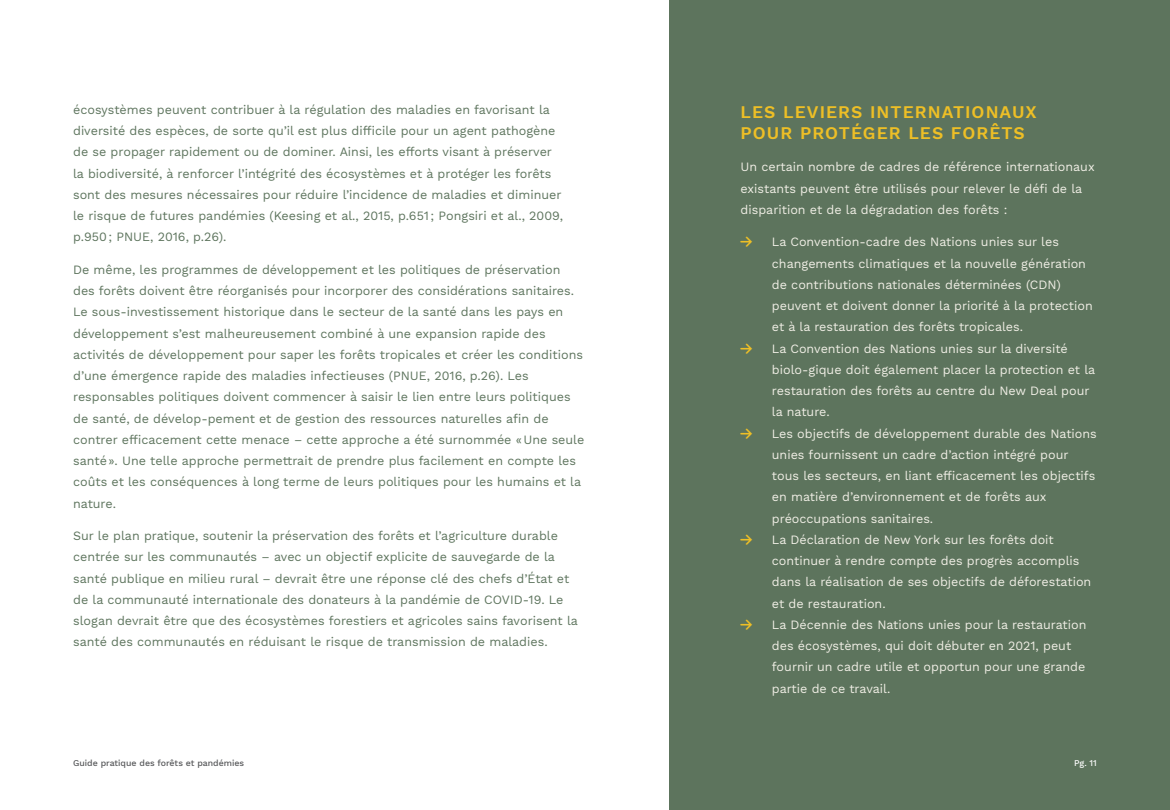
<style>
.page{position:relative;width:1170px;height:810px;background:#fff}
.page>*{position:absolute;margin:0;border:0;box-sizing:border-box;transform-origin:0 0}
.Section_header{font:600 17.5px/21px "Work Sans";letter-spacing:.06em;color:#eebf26}
.Normal_body{font:12.5px/21.2px "Work Sans";color:#5d745d}
.Normal_body-2{font:12.5px/21.2px "Work Sans";color:#f1efe6}
.t1{font:500 8.75px "Work Sans";color:#57585a}
.t2{font:500 8.75px "Work Sans";color:#fff}
</style>
<div class="page">
<div style="left:670px;top:0;width:500px;height:810px;background:#5d745d"></div>
<p class="Normal_body" style="left:73px;top:99px;width:491px">écosystèmes peuvent contribuer à la régulation des maladies en favorisant la diversité des espèces, de sorte qu’il est plus difficile pour un agent pathogène de se propager rapidement ou de dominer. Ainsi, les efforts visant à préserver la biodiversité, à renforcer l’intégrité des écosystèmes et à protéger les forêts sont des mesures nécessaires pour réduire l’incidence de maladies et diminuer le risque de futures pandémies (Keesing et al., 2015, p.651 ; Pongsiri et al., 2009, p.950; PNUE, 2016, p.26).</p>
<p class="Normal_body" style="left:73px;top:259px;width:513px">De même, les programmes de développement et les politiques de préservation des forêts doivent être réorganisés pour incorporer des considérations sanitaires.<br>Le sous-investissement historique dans le secteur de la santé dans les pays en développement s’est malheureusement combiné à une expansion rapide des activités de développement pour saper les forêts tropicales et créer les conditions d’une émergence rapide des maladies infectieuses (PNUE, 2016, p.26). Les responsables politiques doivent commencer à saisir le lien entre leurs politiques de santé, de dévelop-pement et de gestion des ressources naturelles afin de contrer efficacement cette menace – cette approche a été surnommée «Une seule santé». Une telle approche permettrait de prendre plus facilement en compte les coûts et les conséquences à long terme de leurs politiques pour les humains et la nature.</p>
<p class="Normal_body" style="left:73px;top:526px;width:506px">Sur le plan pratique, soutenir la préservation des forêts et l’agriculture durable centrée sur les communautés – avec un objectif explicite de sauvegarde de la santé publique en milieu rural – devrait être une réponse clé des chefs d’État et de la communauté internationale des donateurs à la pandémie de COVID-19. Le slogan devrait être que des écosystèmes forestiers et agricoles sains favorisent la santé des communautés en réduisant le risque de transmission de maladies.</p>
<p class="Section_header" style="left:741px;top:102px;width:298px">LES LEVIERS INTERNATIONAUX<br>POUR PROTÉGER LES FORÊTS</p>
<p class="Normal_body-2" style="left:741px;top:157px;width:356px">Un certain nombre de cadres de référence internationaux existants peuvent être utilisés pour relever le défi de la disparition et de la dégradation des forêts :</p>
<p class="Normal_body-2" style="left:772px;top:232px;width:322px">La Convention-cadre des Nations unies sur les changements climatiques et la nouvelle génération de contributions nationales déterminées (CDN) peuvent et doivent donner la priorité à la protection et à la restauration des forêts tropicales.</p>
<p class="Normal_body-2" style="left:772px;top:338px;width:325px">La Convention des Nations unies sur la diversité biolo-gique doit également placer la protection et la restauration des forêts au centre du New Deal pour la nature.</p>
<p class="Normal_body-2" style="left:772px;top:423px;width:326px">Les objectifs de développement durable des Nations unies fournissent un cadre d’action intégré pour tous les secteurs, en liant efficacement les objectifs en matière d’environnement et de forêts aux préoccupations sanitaires.</p>
<p class="Normal_body-2" style="left:772px;top:529px;width:321px">La Déclaration de New York sur les forêts doit continuer à rendre compte des progrès accomplis dans la réalisation de ses objectifs de déforestation et de restauration.</p>
<p class="Normal_body-2" style="left:772px;top:614px;width:316px">La Décennie des Nations unies pour la restauration des écosystèmes, qui doit débuter en 2021, peut fournir un cadre utile et opportun pour une grande partie de ce travail.</p>
<p class="t1" style="left:73px;top:758px;width:173px">Guide pratique des forêts et pandémies</p>
<p class="t2" style="left:1074px;top:758px;width:24px">Pg. 11</p>
</div>
